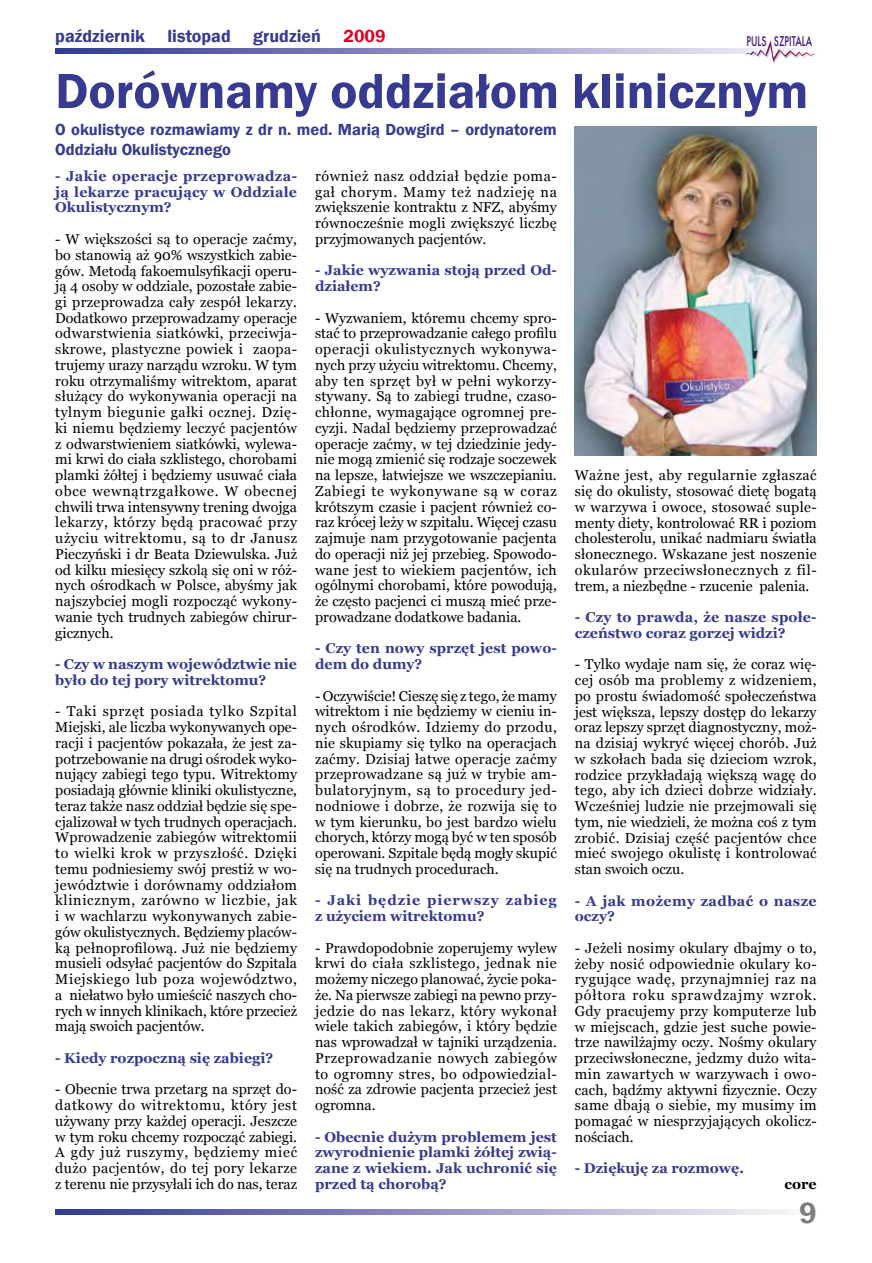
<style>
.page{position:relative;width:872px;height:1263px;background:#fff}
.page>*{position:absolute;margin:0;border:0;box-sizing:border-box;transform-origin:0 0}
.t1{font:600 51px "Franklin Gothic";color:#363a90}
.t2{font:600 30px "Franklin Gothic";color:#7d7d7d}
.t3{font:600 18px "Franklin Gothic";color:#363a90}
.t4{font:600 16.5px/19.8px "Franklin Gothic";color:#363a90}
.t5{font:500 14.7px "Futura TEE";color:#3d107b;scale:.67 1}
.t6{font:14.25px/15.8px "Georgia";color:#000;text-align:justify}
.t7{font:700 14.25px/15.8px "Georgia";color:#363a90}
.t8{font:700 14.25px/15.8px "Georgia";letter-spacing:.065em;color:#363a90}
.t9{font:700 14.25px/15.8px "Georgia";letter-spacing:.03em;color:#363a90}
.t10{font:700 14.25px "Georgia";color:#000}
.s1{color:#df0024}
</style>
<div class="page">
<svg style="left:55px;top:1210px;width:735px;height:4px;background:#9191c2"></svg>
<svg style="left:55px;top:49px;width:690px;height:4px;background:#8b8bbf"></svg>
<svg style="left:745px;top:40px;width:70px;height:24px"></svg>
<img style="left:575px;top:126px;width:241px;height:329px">
<p class="t3" style="left:55px;top:25px;width:91px">październik</p>
<p class="t3" style="left:167px;top:25px;width:65px">listopad</p>
<p class="t3" style="left:253px;top:25px;width:134px">grudzień <span class="s1">2009</span></p>
<p class="t5" style="left:746px;top:32px;width:100px">PULS SZPITALA</p>
<h1 class="t1" style="left:55px;top:60px;width:754px">Dorównamy oddziałom klinicznym</h1>
<p class="t4" style="left:55px;top:120px;width:503px">O okulistyce rozmawiamy z dr n. med. Marią Dowgird – ordynatorem<br>Oddziału Okulistycznego</p>
<p class="t7" style="left:55px;top:168px;width:243px;text-align:justify">- Jakie operacje przeprowadza&shy;ją lekarze pracujący w Oddziale Okulistycznym?</p>
<p class="t6" style="left:55px;top:231px;width:243px">- W większości są to operacje zaćmy, bo stanowią aż 90% wszystkich zabie&shy;gów. Metodą fakoemulsyfikacji operu&shy;ją 4 osoby w oddziale, pozostałe zabie&shy;gi przeprowadza cały zespół lekarzy.<br>Dodatkowo przeprowadzamy operacje odwarstwienia siatkówki, przeciwja&shy;skrowe, plastyczne powiek i zaopa&shy;trujemy urazy narządu wzroku. W tym roku otrzymaliśmy witrektom, aparat służący do wykonywania operacji na tylnym biegunie gałki ocznej. Dzię&shy;ki niemu będziemy leczyć pacjentów z odwarstwieniem siatkówki, wylewa&shy;mi krwi do ciała szklistego, chorobami plamki żółtej i będziemy usuwać ciała obce wewnątrzgałkowe. W obecnej chwili trwa intensywny trening dwojga lekarzy, którzy będą pracować przy użyciu witrektomu, są to dr Janusz Pieczyński i dr Beata Dziewulska. Już od kilku miesięcy szkolą się oni w róż&shy;nych ośrodkach w Polsce, abyśmy jak najszybciej mogli rozpocząć wykony&shy;wanie tych trudnych zabiegów chirur&shy;gicznych.</p>
<p class="t7" style="left:55px;top:656px;width:243px">- Czy w naszym województwie nie było do tej pory witrektomu?</p>
<p class="t6" style="left:55px;top:704px;width:243px">- Taki sprzęt posiada tylko Szpital Miejski, ale liczba wykonywanych ope&shy;racji i pacjentów pokazała, że jest za&shy;potrzebowanie na drugi ośrodek wyko&shy;nujący zabiegi tego typu. Witrektomy posiadają głównie kliniki okulistyczne, teraz także nasz oddział będzie się spe&shy;cjalizował w tych trudnych operacjach.<br>Wprowadzenie zabiegów witrektomii to wielki krok w przyszłość. Dzięki temu podniesiemy swój prestiż w wo&shy;jewództwie i dorównamy oddziałom klinicznym, zarówno w liczbie, jak i w wachlarzu wykonywanych zabie&shy;gów okulistycznych. Będziemy placów&shy;ką pełnoprofilową. Już nie będziemy musieli odsyłać pacjentów do Szpitala Miejskiego lub poza województwo, a niełatwo było umieścić naszych cho&shy;rych w innych klinikach, które przecież mają swoich pacjentów.</p>
<p class="t7" style="left:55px;top:1050px;width:219px">- Kiedy rozpoczną się zabiegi?</p>
<p class="t6" style="left:55px;top:1082px;width:243px">- Obecnie trwa przetarg na sprzęt do&shy;datkowy do witrektomu, który jest używany przy każdej operacji. Jeszcze w tym roku chcemy rozpocząć zabiegi.<br>A gdy już ruszymy, będziemy mieć dużo pacjentów, do tej pory lekarze z terenu nie przysyłali ich do nas, teraz</p>
<p class="t6" style="left:315px;top:168px;width:243px">również nasz oddział będzie poma&shy;gał chorym. Mamy też nadzieję na zwiększenie kontraktu z NFZ, abyśmy równocześnie mogli zwiększyć liczbę przyjmowanych pacjentów.</p>
<p class="t7" style="left:315px;top:262px;width:243px">- Jakie wyzwania stoją przed Od&shy;działem?</p>
<p class="t6" style="left:315px;top:310px;width:243px">- Wyzwaniem, któremu chcemy spro&shy;stać to przeprowadzanie całego profilu operacji okulistycznych wykonywa&shy;nych przy użyciu witrektomu. Chcemy, aby ten sprzęt był w pełni wykorzy&shy;stywany. Są to zabiegi trudne, czaso&shy;chłonne, wymagające ogromnej pre&shy;cyzji. Nadal będziemy przeprowadzać operacje zaćmy, w tej dziedzinie jedy&shy;nie mogą zmienić się rodzaje soczewek na lepsze, łatwiejsze we wszczepianiu.<br>Zabiegi te wykonywane są w coraz krótszym czasie i pacjent również co&shy;raz krócej leży w szpitalu. Więcej czasu zajmuje nam przygotowanie pacjenta do operacji niż jej przebieg. Spowodo&shy;wane jest to wiekiem pacjentów, ich ogólnymi chorobami, które powodują, że często pacjenci ci muszą mieć prze&shy;prowadzane dodatkowe badania.</p>
<p class="t7" style="left:315px;top:640px;width:243px">- Czy ten nowy sprzęt jest powo&shy;dem do dumy?</p>
<p class="t6" style="left:315px;top:688px;width:243px">- Oczywiście! Cieszę się z tego, że mamy witrektom i nie będziemy w cieniu in&shy;nych ośrodków. Idziemy do przodu, nie skupiamy się tylko na operacjach zaćmy. Dzisiaj łatwe operacje zaćmy przeprowadzane są już w trybie am&shy;bulatoryjnym, są to procedury jed&shy;nodniowe i dobrze, że rozwija się to w tym kierunku, bo jest bardzo wielu chorych, którzy mogą być w ten sposób operowani. Szpitale będą mogły skupić się na trudnych procedurach.</p>
<p class="t8" style="left:315px;top:892px;width:243px">- Jaki będzie pierwszy zabieg z użyciem witrektomu?</p>
<p class="t6" style="left:315px;top:940px;width:243px">- Prawdopodobnie zoperujemy wylew krwi do ciała szklistego, jednak nie możemy niczego planować, życie poka&shy;że. Na pierwsze zabiegi na pewno przy&shy;jedzie do nas lekarz, który wykonał wiele takich zabiegów, i który będzie nas wprowadzał w tajniki urządzenia.<br>Przeprowadzanie nowych zabiegów to ogromny stres, bo odpowiedzial&shy;ność za zdrowie pacjenta przecież jest ogromna.</p>
<p class="t7" style="left:315px;top:1129px;width:243px;text-align:justify">- Obecnie dużym problemem jest zwyrodnienie plamki żółtej zwią&shy;zane z wiekiem. Jak uchronić się przed tą chorobą?</p>
<p class="t6" style="left:575px;top:468px;width:243px">Ważne jest, aby regularnie zgłaszać się do okulisty, stosować dietę bogatą w warzywa i owoce, stosować suple&shy;menty diety, kontrolować RR i poziom cholesterolu, unikać nadmiaru światła słonecznego. Wskazane jest noszenie okularów przeciwsłonecznych z fil&shy;trem, a niezbędne - rzucenie palenia.</p>
<p class="t7" style="left:575px;top:609px;width:243px">- Czy to prawda, że nasze społe&shy;czeństwo coraz gorzej widzi?</p>
<p class="t6" style="left:575px;top:657px;width:243px">- Tylko wydaje nam się, że coraz wię&shy;cej osób ma problemy z widzeniem, po prostu świadomość społeczeństwa jest większa, lepszy dostęp do lekarzy oraz lepszy sprzęt diagnostyczny, moż&shy;na dzisiaj wykryć więcej chorób. Już w szkołach bada się dzieciom wzrok, rodzice przykładają większą wagę do tego, aby ich dzieci dobrze widziały.<br>Wcześniej ludzie nie przejmowali się tym, nie wiedzieli, że można coś z tym zrobić. Dzisiaj część pacjentów chce mieć swojego okulistę i kontrolować stan swoich oczu.</p>
<p class="t9" style="left:575px;top:893px;width:243px">- A jak możemy zadbać o nasze oczy?</p>
<p class="t6" style="left:575px;top:940px;width:243px">- Jeżeli nosimy okulary dbajmy o to, żeby nosić odpowiednie okulary ko&shy;rygujące wadę, przynajmniej raz na półtora roku sprawdzajmy wzrok.<br>Gdy pracujemy przy komputerze lub w miejscach, gdzie jest suche powie&shy;trze nawilżajmy oczy. Nośmy okulary przeciwsłoneczne, jedzmy dużo wita&shy;min zawartych w warzywach i owo&shy;cach, bądźmy aktywni fizycznie. Oczy same dbają o siebie, my musimy im pomagać w niesprzyjających okolicz&shy;nościach.</p>
<p class="t7" style="left:575px;top:1161px;width:171px">- Dziękuję za rozmowę.</p>
<p class="t10" style="left:784px;top:1176px;width:34px">core</p>
<h2 class="t2" style="left:799px;top:1195px;width:19px">9</h2>
</div>
